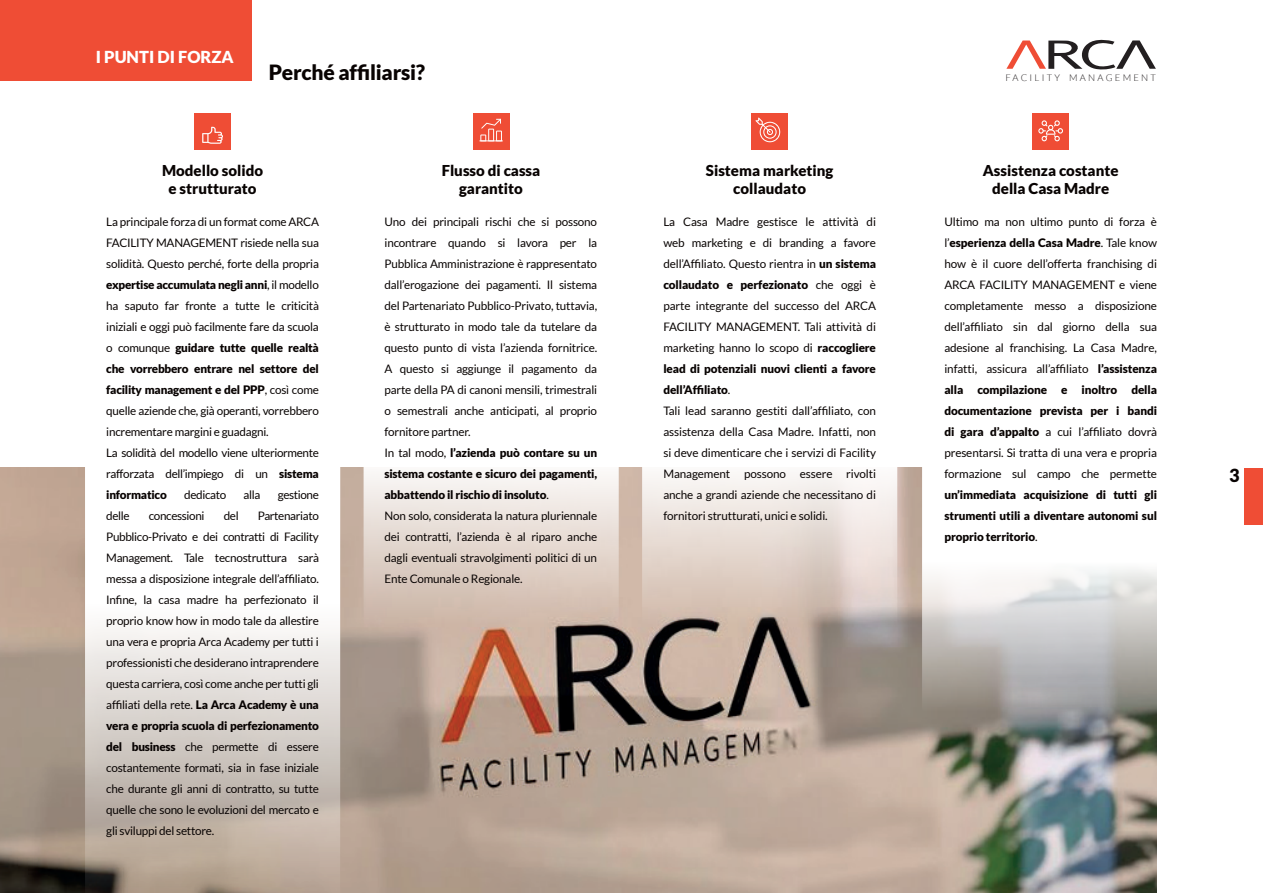
<style>
.page{position:relative;width:1263px;height:893px;background:#fff}
.page>*{position:absolute;margin:0;border:0;box-sizing:border-box;transform-origin:0 0}
.t1{font:900 21px "Lato";letter-spacing:-.01em;color:#080302}
.t2{font:900 18px "Lato";color:#080302}
.t3{font:900 16.5px "Lato";color:#fff}
.t4{font:900 15px/18px "Lato";color:#080302;text-align:center}
.t5{font:11.7px/21px "Lato";letter-spacing:-.015em;color:#080302}
.t6{font:900 11.7px/21px "Lato";letter-spacing:-.01em;color:#080302;text-align:justify}
.t7{font:300 9.3px "Lato";letter-spacing:.24em;color:#231f20}
.s1{font-weight:900}
.s2{font-weight:400}
</style>
<div class="page">
<div style="left:1032px;top:113px;width:37px;height:37px;background:#ef4d35"></div>
<img style="left:0;top:468px;width:1157px;height:425px">
<svg style="left:1038px;top:120px;width:25px;height:21px"></svg>
<svg style="left:922px;top:199px;width:255px;height:525px"></svg>
<svg style="left:642px;top:231px;width:255px;height:417px"></svg>
<div style="left:751px;top:113px;width:37px;height:37px;background:#ef4d35"></div>
<svg style="left:755px;top:118px;width:25px;height:24px"></svg>
<svg style="left:85px;top:563px;width:255px;height:330px"></svg>
<svg style="left:364px;top:231px;width:255px;height:417px"></svg>
<div style="left:473px;top:113px;width:36px;height:37px;background:#ef4d35"></div>
<svg style="left:479px;top:119px;width:24px;height:22px"></svg>
<div style="left:0;top:0;width:251px;height:81px;background:#ef4d35"></div>
<svg style="left:1006px;top:40px;width:150px;height:30px"></svg>
<div style="left:1245px;top:468px;width:18px;height:57px;background:#ef4d35"></div>
<div style="left:194px;top:113px;width:37px;height:37px;background:#ef4d35"></div>
<div style="left:85px;top:198px;width:255px;height:374px;background:#fff;border-radius:13px"></div>
<svg style="left:202px;top:127px;width:21px;height:17px"></svg>
<h3 class="t3" style="left:96px;top:48px;width:140px">I PUNTI DI FORZA</h3>
<h1 class="t1" style="left:269px;top:60px;width:158px">Perché affiliarsi?</h1>
<p class="t4" style="left:162px;top:161px;width:103px">Modello solido e strutturato</p>
<p class="t5" style="left:106px;top:211px;width:214px">La principale forza di un format come ARCA FACILITY MANAGEMENT risiede nella sua solidità. Questo perché, forte della propria <span class="s1">expertise accumulata negli anni</span>, il modello ha saputo far fronte a tutte le criticità iniziali e oggi può facilmente fare da scuola o comunque <span class="s1">guidare tutte quelle realtà che vorrebbero entrare nel settore del facility management e del PPP</span>, così come quelle aziende che, già operanti, vorrebbero incrementare margini e guadagni.<br>La solidità del modello viene ulteriormente rafforzata dell’impiego di un <span class="s1">sistema informatico</span></p>
<p class="t5" style="left:184px;top:484px;width:44px">dedicato</p>
<p class="t5" style="left:244px;top:484px;width:18px">alla</p>
<p class="t5" style="left:278px;top:484px;width:43px">gestione</p>
<p class="t5" style="left:106px;top:505px;width:25px">delle</p>
<p class="t5" style="left:149px;top:505px;width:57px">concessioni</p>
<p class="t5" style="left:224px;top:505px;width:16px">del</p>
<p class="t5" style="left:106px;top:505px;width:214px;text-align:justify;text-indent:152px">Partenariato Pubblico-Privato e dei contratti di Facility Management. Tale tecnostruttura sarà messa a disposizione integrale dell’affiliato.<br>Infine, la casa madre ha perfezionato il proprio know how in modo tale da allestire una vera e propria Arca Academy per tutti i professionisti che desiderano intraprendere questa carriera, così come anche per tutti gli affiliati della rete. <span class="s1">La Arca Academy è una vera e propria scuola di perfezionamento del business</span> che permette di essere costantemente formati, sia in fase iniziale che durante gli anni di contratto, su tutte quelle che sono le evoluzioni del mercato e gli sviluppi del settore.</p>
<p class="t4" style="left:442px;top:161px;width:100px">Flusso di cassa garantito</p>
<p class="t5" style="left:384px;top:211px;width:214px">Uno dei principali rischi che si possono incontrare quando si lavora per la Pubblica Amministrazione è rappresentato dall’erogazione dei pagamenti. Il sistema del Partenariato Pubblico-Privato, tuttavia, è strutturato in modo tale da tutelare da questo punto di vista l’azienda fornitrice.<br>A questo si aggiunge il pagamento da parte della PA di canoni mensili, trimestrali o semestrali anche anticipati, al proprio fornitore partner.<br>In tal modo, <span class="s1">l’azienda può contare su un sistema costante e sicuro dei pagamenti, abbattendo il rischio di insoluto</span>.<br>Non solo, considerata la natura pluriennale dei contratti, l’azienda è al riparo anche dagli eventuali stravolgimenti politici di un Ente Comunale o Regionale.</p>
<p class="t4" style="left:706px;top:161px;width:129px">Sistema marketing collaudato</p>
<p class="t5" style="left:663px;top:211px;width:214px">La Casa Madre gestisce le attività di web marketing e di branding a favore dell’Affiliato. Questo rientra in <span class="s1">un sistema collaudato e perfezionato</span> che oggi è parte integrante del successo del ARCA FACILITY MANAGEMENT. Tali attività di marketing hanno lo scopo di <span class="s1">raccogliere lead di potenziali nuovi clienti a favore dell’Affiliato</span>.<br>Tali lead saranno gestiti dall’affiliato, con assistenza della Casa Madre. Infatti, non si deve dimenticare che i servizi di Facility Management possono essere rivolti anche a grandi aziende che necessitano di fornitori strutturati, unici e solidi.</p>
<p class="t7" style="left:1005px;top:73px;width:152px">FACILITY MANAGEMENT</p>
<p class="t4" style="left:983px;top:161px;width:137px">Assistenza costante della Casa Madre</p>
<p class="t5" style="left:944px;top:211px;width:214px;text-align:justify">Ultimo ma non ultimo punto di forza è l’<span class="s1">esperienza della Casa Madre</span>. Tale know how è il cuore dell’offerta franchising di ARCA FACILITY MANAGEMENT e viene completamente messo a disposizione dell’affiliato sin dal giorno della sua adesione al franchising. La Casa Madre, infatti, assicura all’affiliato <span class="s1">l’assistenza alla compilazione e inoltro della documentazione prevista per i bandi di gara d’appalto</span> a cui l’affiliato dovrà presentarsi. Si tratta di una vera e propria formazione sul campo che permette</p>
<p class="t6" style="left:944px;top:484px;width:214px">un’immediata acquisizione di tutti gli strumenti utili a diventare autonomi sul proprio territorio<span class="s2">.</span></p>
<h2 class="t2" style="left:1229px;top:465px;width:12px">3</h2>
</div>
